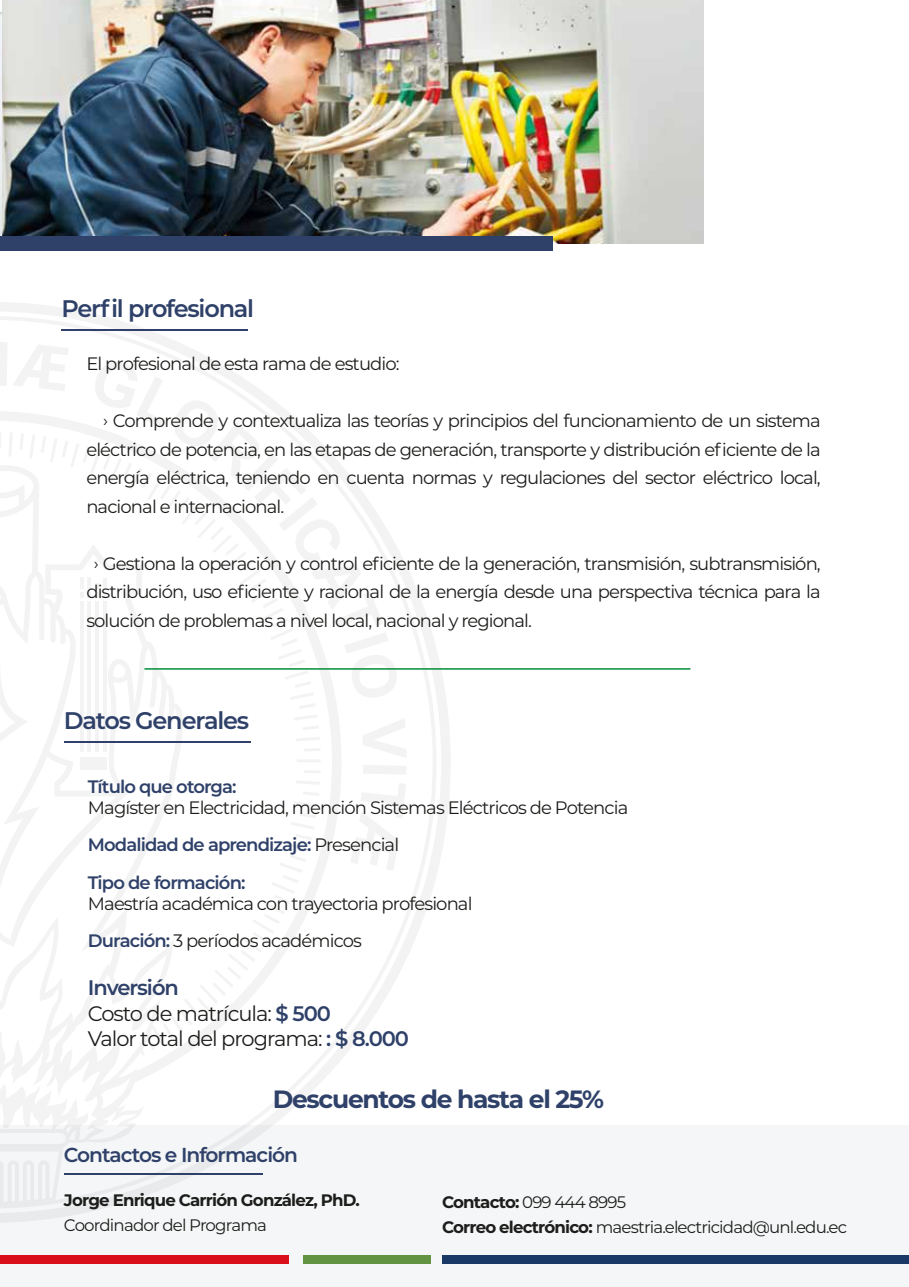
<style>
.page{position:relative;width:909px;height:1287px;background:#fff}
.page>*{position:absolute;margin:0;border:0;box-sizing:border-box;transform-origin:0 0}
.t1{font:700 24.9px "Montserrat";letter-spacing:-.05em;color:#2f4169}
.t2{font:600 24px "Montserrat";letter-spacing:-.05em;color:#2f4169}
.t3{font:21px/25.5px "Montserrat";letter-spacing:-.05em;color:#1d1d1b}
.t4{font:600 20.25px "Montserrat";letter-spacing:-.05em;color:#2f4169}
.t5{font:18px/28.5px "Montserrat";letter-spacing:-.05em;color:#1d1d1b;text-align:justify}
.t6{font:600 18px "Montserrat";letter-spacing:-.05em;color:#2f4169}
.t7{font:16.65px/24.9px "Montserrat";letter-spacing:-.05em;color:#1d1d1b}
.t8{font:700 16.65px "Montserrat";letter-spacing:-.05em;color:#1d1d1b}
.s1{font-weight:600;color:#2f4169}
.s2{font-weight:700}
</style>
<div class="page">
<svg style="left:0;top:302px;width:451px;height:920px"></svg>
<svg style="left:0;top:316px;width:436px;height:892px"></svg>
<hr style="left:80px;top:601px;width:4px;height:150px;background:#f3f3f3">
<hr style="left:87px;top:601px;width:4px;height:150px;background:#f3f3f3">
<hr style="left:95px;top:601px;width:3px;height:150px;background:#89888c">
<hr style="left:103px;top:601px;width:4px;height:150px;background:#f3f3f3">
<svg style="left:0;top:342px;width:398px;height:366px"></svg>
<hr style="left:103px;top:578px;width:4px;height:11px;background:#f3f3f3">
<div style="left:80px;top:757px;width:27px;height:12px;background:#f3f3f3"></div>
<hr style="left:64px;top:741px;width:187px;height:2px;background:#2f4169">
<hr style="left:144px;top:668px;width:546px;height:1px;background:#048d38">
<hr style="left:61px;top:329px;width:187px;height:2px;background:#2f4169">
<img style="left:0;top:0;width:703px;height:244px">
<div style="left:0;top:236px;width:552px;height:15px;background:#2f4169"></div>
<div style="left:1px;top:1125px;width:908px;height:161px;background:#f5f6f7"></div>
<hr style="left:64px;top:1173px;width:199px;height:2px;background:#2f4169">
<h2 class="t2" style="left:61px;top:291px;width:194px">Perfil profesional</h2>
<p class="t5" style="left:86px;top:349px;width:315px">El profesional de esta rama de estudio:</p>
<p class="t5" style="left:86px;top:406px;width:736px;text-indent:17px">› Comprende y contextualiza las teorías y principios del funcionamiento de un sistema eléctrico de potencia, en las etapas de generación, transporte y distribución eficiente de la energía eléctrica, teniendo en cuenta normas y regulaciones del sector eléctrico local, nacional e internacional.</p>
<p class="t5" style="left:86px;top:548px;width:736px;text-indent:7px">› Gestiona la operación y control eficiente de la generación, transmisión, subtransmisión, distribución, uso eficiente y racional de la energía desde una perspectiva técnica para la solución de problemas a nivel local, nacional y regional.</p>
<h2 class="t2" style="left:64px;top:703px;width:187px">Datos Generales</h2>
<p class="t6" style="left:88px;top:773px;width:150px">Título que otorga:</p>
<p class="t5" style="left:88px;top:787px;width:542px;line-height:37.5px;text-align:left">Magíster en Electricidad, mención Sistemas Eléctricos de Potencia<br><span class="s1">Modalidad de aprendizaje:</span> Presencial<br><span class="s1">Tipo de formación:</span></p>
<p class="t5" style="left:88px;top:883px;width:386px;line-height:37.5px">Maestría académica con trayectoria profesional<br><span class="s1">Duración:</span> 3 períodos académicos</p>
<p class="t3" style="left:88px;top:974px;width:322px"><span class="s1">Inversión<br></span>Costo de matrícula: <span class="s1">$ 500<br></span>Valor total del programa: <span class="s1">: $ 8.000</span></p>
<h1 class="t1" style="left:273px;top:1081px;width:333px">Descuentos de hasta el 25%</h1>
<p class="t4" style="left:64px;top:1140px;width:235px">Contactos e Información</p>
<p class="t8" style="left:64px;top:1188px;width:297px">Jorge Enrique Carrión González, PhD.</p>
<p class="t7" style="left:64px;top:1212px;width:205px">Coordinador del Programa</p>
<p class="t7" style="left:442px;top:1188px;width:406px"><span class="s2">Contacto:</span> 099 444 8995<br><span class="s2">Correo electrónico:</span> maestria.electricidad@unl.edu.ec</p>
</div>
